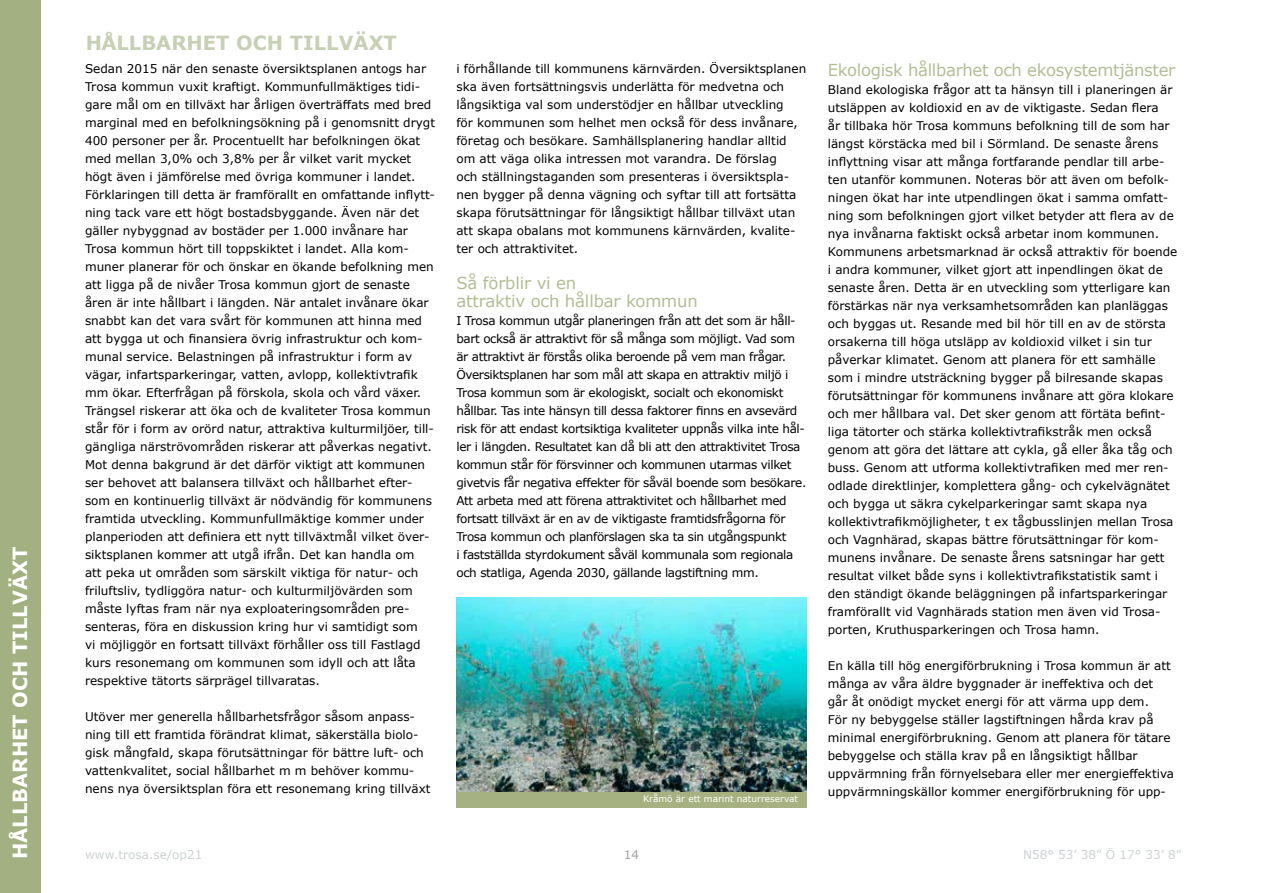
<style>
.page{position:relative;width:1263px;height:893px;background:#fff}
.page>*{position:absolute;margin:0;border:0;box-sizing:border-box;transform-origin:0 0}
.t1{font:700 19.5px "Verdana";color:#fff}
.t2{font:700 19.5px "Verdana";color:#a2b082}
.t3{font:16.5px/18px "Verdana";letter-spacing:-.02em;color:#b3bd94}
.t4{font:12px/18px "Verdana";color:#000}
.t5{font:12px/18px "Verdana";letter-spacing:-.03em;color:#000}
.t6{font:12px "Verdana";color:#cdd1d3}
.t7{font:12px "Verdana";color:#a19f9d}
.t8{font:9px "Verdana";color:#fff}
</style>
<div class="page">
<div style="left:0;top:0;width:40px;height:893px;background:#a2b082"></div>
<img style="left:456px;top:597px;width:350px;height:195px">
<div style="left:456px;top:792px;width:350px;height:16px;background:#a5b180"></div>
<h1 class="t1" style="left:6px;top:859px;width:313px;rotate:-90deg">HÅLLBARHET OCH TILLVÄXT</h1>
<h1 class="t2" style="left:85px;top:29px;width:313px">HÅLLBARHET OCH TILLVÄXT</h1>
<p class="t4" style="left:85px;top:59px;width:352px">Sedan 2015 när den senaste översiktsplanen antogs har Trosa kommun vuxit kraftigt. Kommunfullmäktiges tidi&shy;gare mål om en tillväxt har årligen överträffats med bred marginal med en befolkningsökning på i genomsnitt drygt 400 personer per år. Procentuellt har befolkningen ökat med mellan 3,0% och 3,8% per år vilket varit mycket högt även i jämförelse med övriga kommuner i landet.<br>Förklaringen till detta är framförallt en omfattande inflytt&shy;ning tack vare ett högt bostadsbyggande. Även när det gäller nybyggnad av bostäder per 1.000 invånare har Trosa kommun hört till toppskiktet i landet. Alla kom&shy;muner planerar för och önskar en ökande befolkning men att ligga på de nivåer Trosa kommun gjort de senaste åren är inte hållbart i längden. När antalet invånare ökar snabbt kan det vara svårt för kommunen att hinna med att bygga ut och finansiera övrig infrastruktur och kom&shy;munal service. Belastningen på infrastruktur i form av vägar, infartsparkeringar, vatten, avlopp, kollektivtrafik mm ökar. Efterfrågan på förskola, skola och vård växer.<br>Trängsel riskerar att öka och de kvaliteter Trosa kommun står för i form av orörd natur, attraktiva kulturmiljöer, till&shy;gängliga närströvområden riskerar att påverkas negativt.<br>Mot denna bakgrund är det därför viktigt att kommunen ser behovet att balansera tillväxt och hållbarhet efter&shy;som en kontinuerlig tillväxt är nödvändig för kommunens framtida utveckling. Kommunfullmäktige kommer under planperioden att definiera ett nytt tillväxtmål vilket över&shy;siktsplanen kommer att utgå ifrån. Det kan handla om<br>att peka ut områden som särskilt viktiga för natur- och friluftsliv, tydliggöra natur- och kulturmiljövärden som måste lyftas fram när nya exploateringsområden pre&shy;senteras, föra en diskussion kring hur vi samtidigt som<br>vi möjliggör en fortsatt tillväxt förhåller oss till Fastlagd kurs resonemang om kommunen som idyll och att låta respektive tätorts särprägel tillvaratas.</p>
<p class="t4" style="left:85px;top:707px;width:347px">Utöver mer generella hållbarhetsfrågor såsom anpass&shy;ning till ett framtida förändrat klimat, säkerställa biolo&shy;gisk mångfald, skapa förutsättningar för bättre luft- och vattenkvalitet, social hållbarhet m m behöver kommu&shy;nens nya översiktsplan föra ett resonemang kring tillväxt</p>
<p class="t4" style="left:456px;top:59px;width:351px">i förhållande till kommunens kärnvärden. Översiktsplanen ska även fortsättningsvis underlätta för medvetna och långsiktiga val som understödjer en hållbar utveckling<br>för kommunen som helhet men också för dess invånare, företag och besökare. Samhällsplanering handlar alltid om att väga olika intressen mot varandra. De förslag<br>och ställningstaganden som presenteras i översiktspla&shy;nen bygger på denna vägning och syftar till att fortsätta skapa förutsättningar för långsiktigt hållbar tillväxt utan att skapa obalans mot kommunens kärnvärden, kvalite&shy;ter och attraktivitet.</p>
<h2 class="t3" style="left:456px;top:274px;width:243px">Så förblir vi en<br>attraktiv och hållbar kommun</h2>
<p class="t5" style="left:456px;top:311px;width:351px">I Trosa kommun utgår planeringen från att det som är håll&shy;bart också är attraktivt för så många som möjligt. Vad som är attraktivt är förstås olika beroende på vem man frågar.<br>Översiktsplanen har som mål att skapa en attraktiv miljö i Trosa kommun som är ekologiskt, socialt och ekonomiskt hållbar. Tas inte hänsyn till dessa faktorer finns en avsevärd risk för att endast kortsiktiga kvaliteter uppnås vilka inte hål&shy;ler i längden. Resultatet kan då bli att den attraktivitet Trosa kommun står för försvinner och kommunen utarmas vilket givetvis får negativa effekter för såväl boende som besökare.<br>Att arbeta med att förena attraktivitet och hållbarhet med fortsatt tillväxt är en av de viktigaste framtidsfrågorna för Trosa kommun och planförslagen ska ta sin utgångspunkt<br>i fastställda styrdokument såväl kommunala som regionala och statliga, Agenda 2030, gällande lagstiftning mm.</p>
<p class="t8" style="left:643px;top:793px;width:157px">Kråmö är ett marint naturreservat</p>
<h2 class="t3" style="left:828px;top:61px;width:349px">Ekologisk hållbarhet och ekosystemtjänster</h2>
<p class="t4" style="left:828px;top:81px;width:351px">Bland ekologiska frågor att ta hänsyn till i planeringen är utsläppen av koldioxid en av de viktigaste. Sedan flera<br>år tillbaka hör Trosa kommuns befolkning till de som har längst körstäcka med bil i Sörmland. De senaste årens inflyttning visar att många fortfarande pendlar till arbe&shy;ten utanför kommunen. Noteras bör att även om befolk&shy;ningen ökat har inte utpendlingen ökat i samma omfatt&shy;ning som befolkningen gjort vilket betyder att flera av de nya invånarna faktiskt också arbetar inom kommunen.<br>Kommunens arbetsmarknad är också attraktiv för boende i andra kommuner, vilket gjort att inpendlingen ökat de senaste åren. Detta är en utveckling som ytterligare kan förstärkas när nya verksamhetsområden kan planläggas och byggas ut. Resande med bil hör till en av de största orsakerna till höga utsläpp av koldioxid vilket i sin tur påverkar klimatet. Genom att planera för ett samhälle som i mindre utsträckning bygger på bilresande skapas förutsättningar för kommunens invånare att göra klokare och mer hållbara val. Det sker genom att förtäta befint&shy;liga tätorter och stärka kollektivtrafikstråk men också genom att göra det lättare att cykla, gå eller åka tåg och buss. Genom att utforma kollektivtrafiken med mer ren&shy;odlade direktlinjer, komplettera gång- och cykelvägnätet och bygga ut säkra cykelparkeringar samt skapa nya kollektivtrafikmöjligheter, t ex tågbusslinjen mellan Trosa och Vagnhärad, skapas bättre förutsättningar för kom&shy;munens invånare. De senaste årens satsningar har gett resultat vilket både syns i kollektivtrafikstatistik samt i den ständigt ökande beläggningen på infartsparkeringar framförallt vid Vagnhärads station men även vid Trosa&shy;porten, Kruthusparkeringen och Trosa hamn.</p>
<p class="t4" style="left:828px;top:657px;width:348px">En källa till hög energiförbrukning i Trosa kommun är att många av våra äldre byggnader är ineffektiva och det går åt onödigt mycket energi för att värma upp dem.<br>För ny bebyggelse ställer lagstiftningen hårda krav på minimal energiförbrukning. Genom att planera för tätare bebyggelse och ställa krav på en långsiktigt hållbar uppvärmning från förnyelsebara eller mer energieffektiva uppvärmningskällor kommer energiförbrukning för upp-</p>
<p class="t6" style="left:85px;top:846px;width:119px">www.trosa.se/op21</p>
<p class="t7" style="left:624px;top:846px;width:17px">14</p>
<p class="t6" style="left:1023px;top:846px;width:160px">N58° 53’ 38” Ö 17° 33’ 8”</p>
</div>
